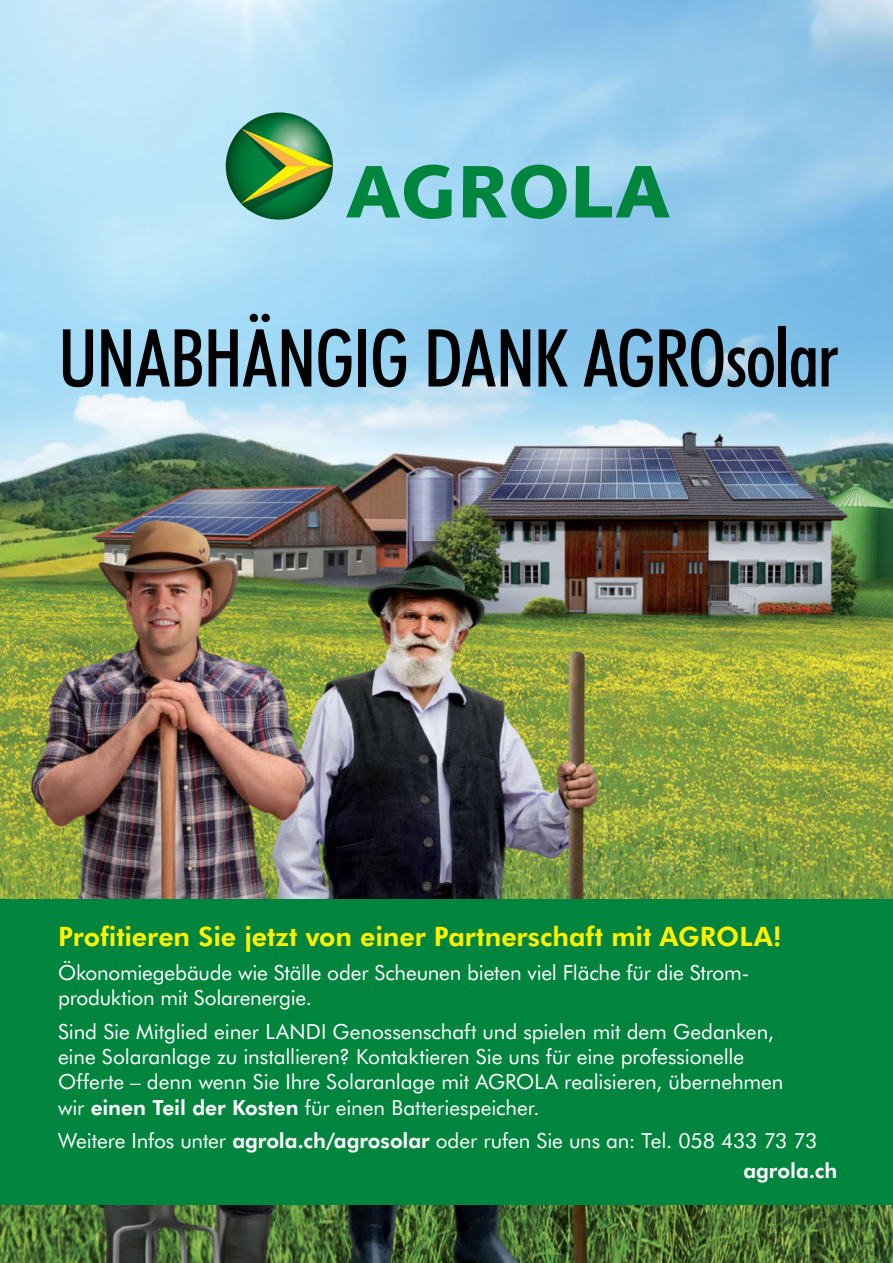
<style>
.page{position:relative;width:893px;height:1263px;background:#fff}
.page>*{position:absolute;margin:0;border:0;box-sizing:border-box;transform-origin:0 0}
.t1{font:500 condensed 80.1px "Futura BT";letter-spacing:-.02em;color:#000}
.t2{font:800 26.85px "Futura BT";color:#fff200}
.t3{font:20.85px/25.3px "Futura BT";letter-spacing:-.005em;color:#fff}
.s1{font-weight:800}
</style>
<div class="page">
<img style="left:0;top:0;width:893px;height:1263px">
<img style="left:226px;top:112px;width:107px;height:17px">
<svg style="left:226px;top:129px;width:107px;height:91px;background:#559657"></svg>
<svg style="left:346px;top:165px;width:106px;height:54px;background:#52af98"></svg>
<svg style="left:463px;top:165px;width:104px;height:54px;background:#45a78a"></svg>
<svg style="left:575px;top:166px;width:95px;height:51px;background:#51ab99"></svg>
<div style="left:0;top:900px;width:893px;height:305px;background:#00853e"></div>
<h1 class="t1" style="left:58px;top:312px;width:782px">UNABHÄNGIG DANK AGROsolar</h1>
<p class="t2" style="left:58px;top:921px;width:725px">Profitieren Sie jetzt von einer Partnerschaft mit AGROLA!</p>
<p class="t3" style="left:58px;top:960px;width:693px">Ökonomiegebäude wie Ställe oder Scheunen bieten viel Fläche für die Strom&shy;produktion mit Solarenergie.</p>
<p class="t3" style="left:58px;top:1019px;width:727px">Sind Sie Mitglied einer LANDI Genossenschaft und spielen mit dem Gedanken, eine Solaranlage zu installieren? Kontaktieren Sie uns für eine professionelle Offerte – denn wenn Sie Ihre Solaranlage mit AGROLA realisieren, übernehmen wir <span class="s1">einen Teil der Kosten</span> für einen Batteriespeicher.</p>
<p class="t3" style="left:743px;top:1126px;width:96px;line-height:29.5px;text-indent:-685px">Weitere Infos unter <span class="s1">agrola.ch/agrosolar</span> oder rufen Sie uns an: Tel. 058 433 73 73 <span class="s1">agrola.ch</span></p>
</div>
